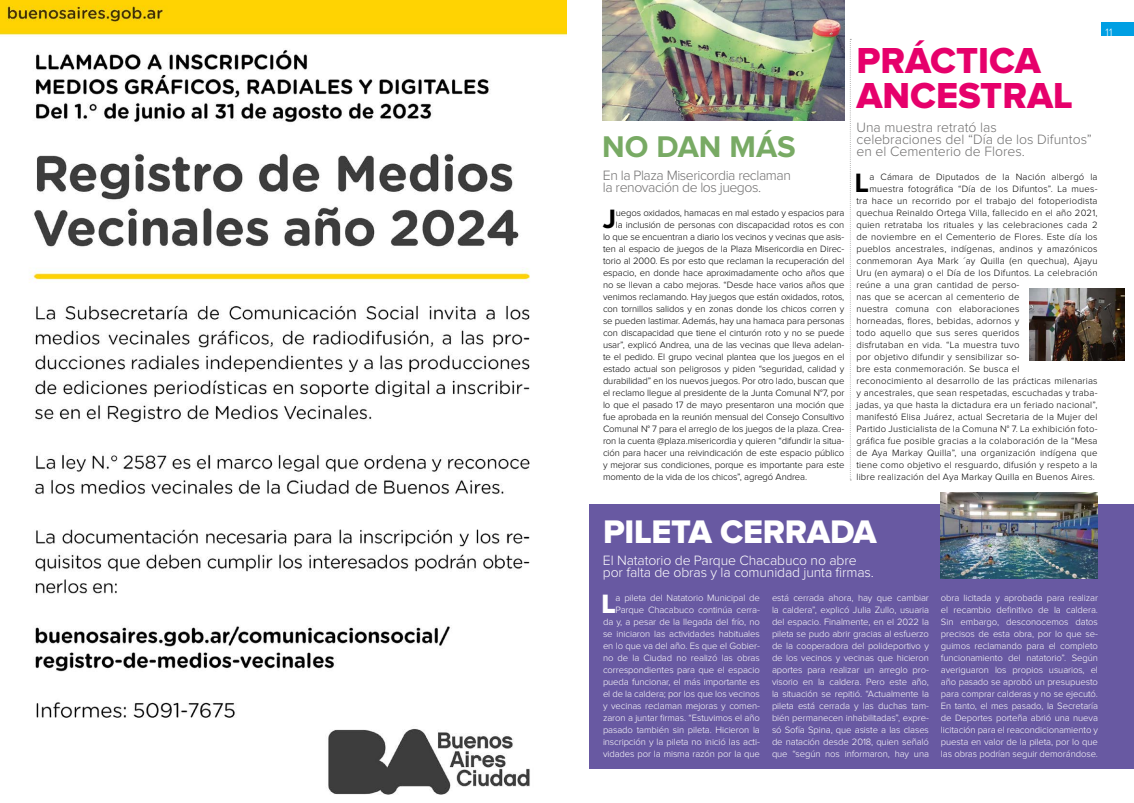
<style>
.page{position:relative;width:1134px;height:803px;background:#fff}
.page>*{position:absolute;margin:0;border:0;box-sizing:border-box;transform-origin:0 0}
.t1{font:37.4px/35px "Proxima Nova Extrabld";color:#e6006b}
.t2{font:33.8px "Proxima Nova Extrabld";letter-spacing:-.01em;color:#fff}
.t3{font:700 31px "Proxima Nova";color:#78aa64}
.t4{font:700 27.5px "Proxima Nova";color:#000}
.t5{font:27.5px "Proxima Nova Extrabld";color:#fff}
.t6{font:300 14px/12px "Proxima Nova";letter-spacing:-.015em;color:#706f6f}
.t7{font:300 14px/12px "Proxima Nova";letter-spacing:-.01em;color:#fff}
.t8{font:300 11px "Proxima Nova";color:#fff}
.t9{font:300 9.5px "Proxima Nova";letter-spacing:.02em;color:#000}
.t10{font:300 9.5px/12px "Proxima Nova";letter-spacing:-.01em;color:#fff;text-align:justify}
.t11{font:300 9.5px "Proxima Nova";letter-spacing:-.01em;color:#000}
</style>
<div class="page">
<div style="left:1101px;top:23px;width:33px;height:13px;background:#009fe3"></div>
<div style="left:590px;top:504px;width:544px;height:264px;background:#6859a2"></div>
<svg style="left:850px;top:39px;width:1px;height:441px"></svg>
<img style="left:1029px;top:288px;width:96px;height:72px">
<img style="left:602px;top:0;width:242px;height:120px">
<img style="left:0;top:0;width:567px;height:795px">
<img style="left:941px;top:492px;width:157px;height:86px">
<h1 class="t1" style="left:856px;top:45px;width:218px">PRÁCTICA<br>ANCESTRAL</h1>
<h3 class="t3" style="left:602px;top:132px;width:195px">NO DAN MÁS</h3>
<h3 class="t6" style="left:856px;top:122px;width:237px">Una muestra retrató las<br>celebraciones del “Día de los Difuntos” en el Cementerio de Flores.</h3>
<h3 class="t6" style="left:603px;top:170px;width:189px">En la Plaza Misericordia reclaman la renovación de los juegos.</h3>
<h3 class="t4" style="left:603px;top:206px;width:15px">J</h3>
<p class="t9" style="left:616px;top:208px;width:230px">uegos oxidados, hamacas en mal estado y espacios para</p>
<p class="t9" style="left:616px;top:220px;width:230px">la inclusión de personas con discapacidad rotos es con</p>
<p class="t11" style="left:603px;top:232px;width:243px">lo que se encuentran a diario los vecinos y vecinas que asis-</p>
<p class="t11" style="left:603px;top:244px;width:243px">ten al espacio de juegos de la Plaza Misericordia en Direc-</p>
<p class="t11" style="left:603px;top:256px;width:243px">torio al 2000. Es por esto que reclaman la recuperación del</p>
<p class="t11" style="left:603px;top:268px;width:243px">espacio, en donde hace aproximadamente ocho años que</p>
<p class="t9" style="left:603px;top:280px;width:243px">no se llevan a cabo mejoras. “Desde hace varios años que</p>
<p class="t11" style="left:603px;top:292px;width:243px">venimos reclamando. Hay juegos que están oxidados, rotos,</p>
<p class="t9" style="left:603px;top:304px;width:243px">con tornillos salidos y en zonas donde los chicos corren y</p>
<p class="t9" style="left:603px;top:316px;width:243px">se pueden lastimar. Además, hay una hamaca para personas</p>
<p class="t9" style="left:603px;top:328px;width:243px">con discapacidad que tiene el cinturón roto y no se puede</p>
<p class="t9" style="left:603px;top:340px;width:243px">usar”, explicó Andrea, una de las vecinas que lleva adelan-</p>
<p class="t9" style="left:603px;top:352px;width:243px">te el pedido. El grupo vecinal plantea que los juegos en el</p>
<p class="t9" style="left:603px;top:364px;width:243px">estado actual son peligrosos y piden “seguridad, calidad y</p>
<p class="t9" style="left:603px;top:376px;width:243px">durabilidad” en los nuevos juegos. Por otro lado, buscan que</p>
<p class="t9" style="left:603px;top:388px;width:243px">el reclamo llegue al presidente de la Junta Comunal N°7, por</p>
<p class="t9" style="left:603px;top:400px;width:243px">lo que el pasado 17 de mayo presentaron una moción que</p>
<p class="t9" style="left:603px;top:412px;width:243px">fue aprobada en la reunión mensual del Consejo Consultivo</p>
<p class="t9" style="left:603px;top:424px;width:243px">Comunal N° 7 para el arreglo de los juegos de la plaza. Crea-</p>
<p class="t11" style="left:603px;top:436px;width:243px">ron la cuenta @plaza.misericordia y quieren “difundir la situa-</p>
<p class="t11" style="left:603px;top:448px;width:243px">ción para hacer una reivindicación de este espacio público</p>
<p class="t9" style="left:603px;top:460px;width:243px">y mejorar sus condiciones, porque es importante para este</p>
<p class="t9" style="left:603px;top:472px;width:206px">momento de la vida de los chicos”, agregó Andrea.</p>
<h3 class="t4" style="left:855px;top:170px;width:16px">L</h3>
<p class="t9" style="left:869px;top:172px;width:229px">a Cámara de Diputados de la Nación albergó la</p>
<p class="t9" style="left:869px;top:184px;width:229px">muestra fotográfica “Día de los Difuntos”. La mues-</p>
<p class="t9" style="left:856px;top:196px;width:242px">tra hace un recorrido por el trabajo del fotoperiodista</p>
<p class="t9" style="left:856px;top:208px;width:243px">quechua Reinaldo Ortega Villa, fallecido en el año 2021,</p>
<p class="t9" style="left:856px;top:220px;width:243px">quien retrataba los rituales y las celebraciones cada 2</p>
<p class="t9" style="left:856px;top:232px;width:243px">de noviembre en el Cementerio de Flores. Este día los</p>
<p class="t9" style="left:856px;top:244px;width:242px">pueblos ancestrales, indígenas, andinos y amazónicos</p>
<p class="t9" style="left:856px;top:256px;width:242px">conmemoran Aya Mark ´ay Quilla (en quechua), Ajayu</p>
<p class="t9" style="left:856px;top:268px;width:242px">Uru (en aymara) o el Día de los Difuntos. La celebración</p>
<p class="t9" style="left:856px;top:280px;width:164px">reúne a una gran cantidad de perso-</p>
<p class="t9" style="left:856px;top:292px;width:164px">nas que se acercan al cementerio de</p>
<p class="t9" style="left:856px;top:304px;width:165px">nuestra comuna con elaboraciones</p>
<p class="t9" style="left:856px;top:316px;width:164px">horneadas, flores, bebidas, adornos y</p>
<p class="t9" style="left:856px;top:328px;width:165px">todo aquello que sus seres queridos</p>
<p class="t9" style="left:856px;top:340px;width:164px">disfrutaban en vida. “La muestra tuvo</p>
<p class="t9" style="left:856px;top:352px;width:164px">por objetivo difundir y sensibilizar so-</p>
<p class="t9" style="left:856px;top:364px;width:165px">bre esta conmemoración. Se busca el</p>
<p class="t9" style="left:856px;top:376px;width:243px">reconocimiento al desarrollo de las prácticas milenarias</p>
<p class="t9" style="left:856px;top:388px;width:243px">y ancestrales, que sean respetadas, escuchadas y traba-</p>
<p class="t9" style="left:856px;top:400px;width:243px">jadas, ya que hasta la dictadura era un feriado nacional”,</p>
<p class="t9" style="left:856px;top:412px;width:243px">manifestó Elisa Juárez, actual Secretaria de la Mujer del</p>
<p class="t9" style="left:856px;top:424px;width:243px">Partido Justicialista de la Comuna N° 7. La exhibición foto-</p>
<p class="t9" style="left:856px;top:436px;width:243px">gráfica fue posible gracias a la colaboración de la “Mesa</p>
<p class="t9" style="left:856px;top:448px;width:242px">de Aya Markay Quilla”, una organización indígena que</p>
<p class="t9" style="left:856px;top:460px;width:243px">tiene como objetivo el resguardo, difusión y respeto a la</p>
<p class="t9" style="left:856px;top:472px;width:240px">libre realización del Aya Markay Quilla en Buenos Aires.</p>
<p class="t8" style="left:1106px;top:27px;width:8px">11</p>
<h2 class="t2" style="left:603px;top:516px;width:275px">PILETA CERRADA</h2>
<h3 class="t7" style="left:603px;top:554px;width:272px">El Natatorio de Parque Chacabuco no abre por falta de obras y la comunidad junta firmas.</h3>
<h3 class="t5" style="left:601px;top:590px;width:16px">L</h3>
<p class="t10" style="left:603px;top:591px;width:158px;text-align:right">a pileta del Natatorio Municipal de Parque Chacabuco continúa cerra&shy;da y, a pesar de la llegada del frío, no se iniciaron las actividades habituales en lo que va del año. Es que el Gobier&shy;no de la Ciudad no realizó las obras correspondientes para que el espacio pueda funcionar, el más importante es el de la caldera; por los que los vecinos y vecinas reclaman mejoras y comen&shy;zaron a juntar firmas. “Estuvimos el año pasado también sin pileta. Hicieron la inscripción y la pileta no inició las acti&shy;vidades por la misma razón por la que</p>
<p class="t10" style="left:772px;top:591px;width:158px">está cerrada ahora, hay que cambiar la caldera”, explicó Julia Zullo, usuaria del espacio. Finalmente, en el 2022 la pileta se pudo abrir gracias al esfuerzo de la cooperadora del polideportivo y de los vecinos y vecinas que hicieron aportes para realizar un arreglo pro&shy;visorio en la caldera. Pero este año, la situación se repitió. “Actualmente la pileta está cerrada y las duchas tam&shy;bién permanecen inhabilitadas”, expre&shy;só Sofía Spina, que asiste a las clases de natación desde 2018, quien señaló que “según nos informaron, hay una</p>
<p class="t10" style="left:941px;top:591px;width:158px">obra licitada y aprobada para realizar el recambio definitivo de la caldera.<br>Sin embargo, desconocemos datos precisos de esta obra, por lo que se&shy;guimos reclamando para el completo funcionamiento del natatorio”. Según averiguaron los propios usuarios, el año pasado se aprobó un presupuesto para comprar calderas y no se ejecutó.<br>En tanto, el mes pasado, la Secretaría de Deportes porteña abrió una nueva licitación para el reacondicionamiento y puesta en valor de la pileta, por lo que las obras podrían seguir demorándose.</p>
</div>
